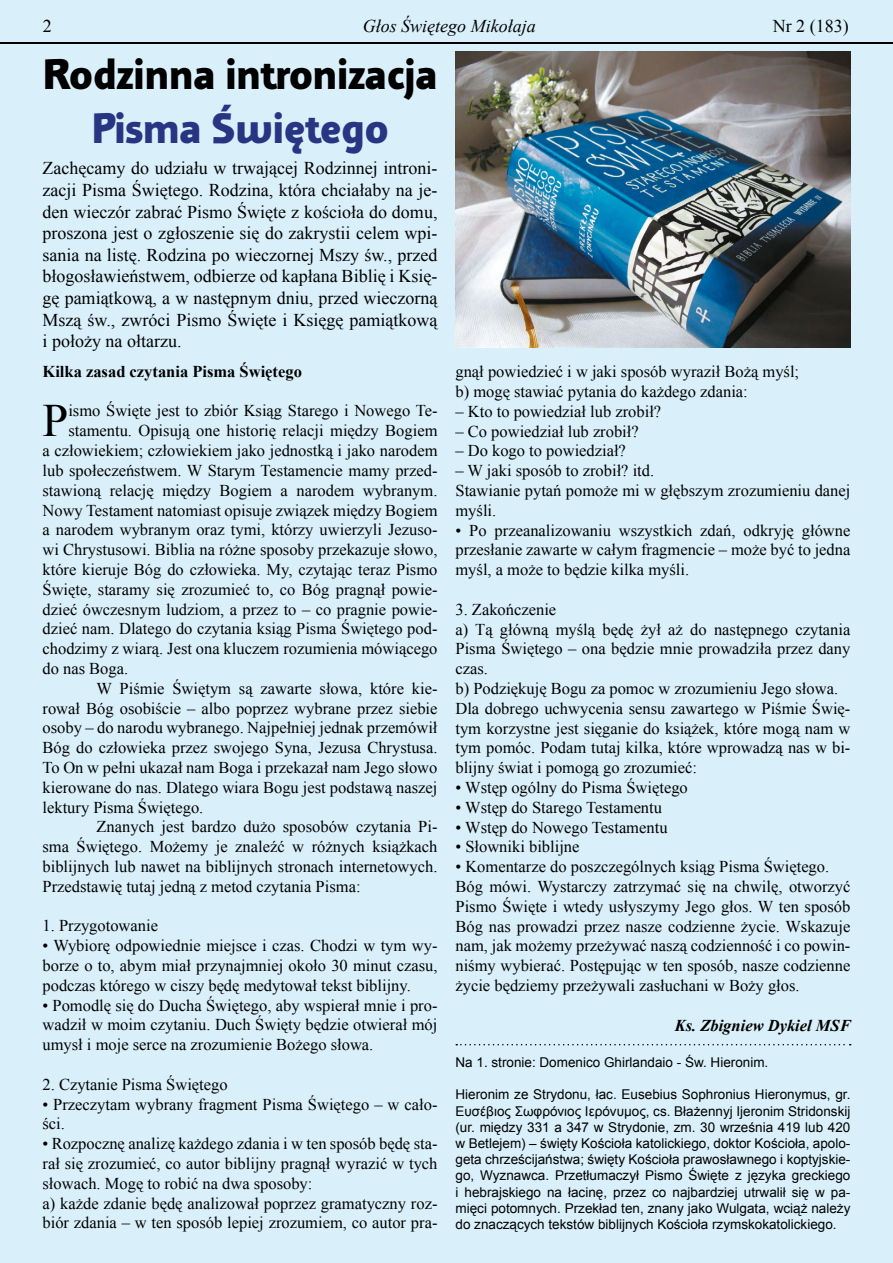
<style>
.page{position:relative;width:893px;height:1263px;background:#d9f0fa}
.page>*{position:absolute;margin:0;border:0;box-sizing:border-box;transform-origin:0 0}
.t1{font:46.35px "Times New Roman";color:#000}
.t2{font:700 45px "Apolonia Nova OT";color:#000}
.t3{font:700 45px "Apolonia Nova OT";color:#283583}
.t4{font:18px/21.6px "Times New Roman";color:#000;text-align:justify}
.t5{font:italic 18px "Times New Roman";color:#000}
.t6{font:16.5px/19.8px "Times New Roman";color:#000}
.t7{font:700 16.5px "Times New Roman";color:#000}
.t8{font:italic 700 16.5px "Times New Roman";color:#000}
.t9{font:13.5px/16.2px "Arial";color:#000;text-align:justify}
</style>
<div class="page">
<hr style="left:0;top:42px;width:893px;height:1px;background:#000">
<img style="left:455px;top:51px;width:395px;height:296px">
<svg style="left:456px;top:1044px;width:395px;height:1px"></svg>
<p class="t4" style="left:43px;top:15px;width:11px">2</p>
<p class="t5" style="left:363px;top:13px;width:174px">Głos Świętego Mikołaja</p>
<p class="t4" style="left:773px;top:15px;width:77px">Nr 2 (183)</p>
<h2 class="t2" style="left:43px;top:49px;width:396px">Rodzinna intronizacja</h2>
<h2 class="t3" style="left:91px;top:103px;width:299px">Pisma Świętego</h2>
<p class="t4" style="left:43px;top:157px;width:396px">Zachęcamy do udziału w trwającej Rodzinnej introni&shy;zacji Pisma Świętego. Rodzina, która chciałaby na je&shy;den wieczór zabrać Pismo Święte z kościoła do domu, proszona jest o zgłoszenie się do zakrystii celem wpi&shy;sania na listę. Rodzina po wieczornej Mszy św., przed błogosławieństwem, odbierze od kapłana Biblię i Księ&shy;gę pamiątkową, a w następnym dniu, przed wieczorną Mszą św., zwróci Pismo Święte i Księgę pamiątkową i położy na ołtarzu.</p>
<p class="t7" style="left:43px;top:360px;width:261px">Kilka zasad czytania Pisma Świętego</p>
<h1 class="t1" style="left:43px;top:390px;width:27px">P</h1>
<p class="t6" style="left:68px;top:401px;width:371px">ismo Święte jest to zbiór Ksiąg Starego i Nowego Te-</p>
<p class="t6" style="left:68px;top:421px;width:371px">stamentu. Opisują one historię relacji między Bogiem</p>
<p class="t6" style="left:43px;top:440px;width:396px">a człowiekiem; człowiekiem jako jednostką i jako narodem</p>
<p class="t6" style="left:43px;top:460px;width:396px">lub społeczeństwem. W Starym Testamencie mamy przed-</p>
<p class="t6" style="left:43px;top:480px;width:396px">stawioną relację między Bogiem a narodem wybranym.</p>
<p class="t6" style="left:43px;top:500px;width:396px">Nowy Testament natomiast opisuje związek między Bogiem</p>
<p class="t6" style="left:43px;top:520px;width:396px">a narodem wybranym oraz tymi, którzy uwierzyli Jezuso-</p>
<p class="t6" style="left:43px;top:539px;width:396px">wi Chrystusowi. Biblia na różne sposoby przekazuje słowo,</p>
<p class="t6" style="left:43px;top:559px;width:396px">które kieruje Bóg do człowieka. My, czytając teraz Pismo</p>
<p class="t6" style="left:43px;top:579px;width:396px">Święte, staramy się zrozumieć to, co Bóg pragnął powie-</p>
<p class="t6" style="left:43px;top:599px;width:396px">dzieć ówczesnym ludziom, a przez to – co pragnie powie-</p>
<p class="t6" style="left:43px;top:619px;width:396px">dzieć nam. Dlatego do czytania ksiąg Pisma Świętego pod-</p>
<p class="t6" style="left:43px;top:638px;width:396px">chodzimy z wiarą. Jest ona kluczem rozumienia mówiącego</p>
<p class="t6" style="left:43px;top:658px;width:87px">do nas Boga.</p>
<p class="t6" style="left:97px;top:678px;width:342px">W Piśmie Świętym są zawarte słowa, które kie-</p>
<p class="t6" style="left:43px;top:698px;width:396px">rował Bóg osobiście – albo poprzez wybrane przez siebie</p>
<p class="t6" style="left:43px;top:718px;width:396px">osoby – do narodu wybranego. Najpełniej jednak przemówił</p>
<p class="t6" style="left:43px;top:737px;width:396px">Bóg do człowieka przez swojego Syna, Jezusa Chrystusa.</p>
<p class="t6" style="left:43px;top:757px;width:396px">To On w pełni ukazał nam Boga i przekazał nam Jego słowo</p>
<p class="t6" style="left:43px;top:777px;width:396px">kierowane do nas. Dlatego wiara Bogu jest podstawą naszej</p>
<p class="t6" style="left:43px;top:797px;width:162px">lektury Pisma Świętego.</p>
<p class="t6" style="left:97px;top:817px;width:342px">Znanych jest bardzo dużo sposobów czytania Pi-</p>
<p class="t6" style="left:43px;top:836px;width:396px">sma Świętego. Możemy je znaleźć w różnych książkach</p>
<p class="t6" style="left:43px;top:856px;width:396px">biblijnych lub nawet na biblijnych stronach internetowych.</p>
<p class="t6" style="left:43px;top:876px;width:320px">Przedstawię tutaj jedną z metod czytania Pisma:</p>
<p class="t6" style="left:43px;top:916px;width:117px">1. Przygotowanie</p>
<p class="t6" style="left:43px;top:935px;width:396px;text-align:justify">• Wybiorę odpowiednie miejsce i czas. Chodzi w tym wy&shy;borze o to, abym miał przynajmniej około 30 minut czasu, podczas którego w ciszy będę medytował tekst biblijny.</p>
<p class="t6" style="left:43px;top:995px;width:396px;text-align:justify">• Pomodlę się do Ducha Świętego, aby wspierał mnie i pro&shy;wadził w moim czytaniu. Duch Święty będzie otwierał mój umysł i moje serce na zrozumienie Bożego słowa.</p>
<p class="t6" style="left:43px;top:1074px;width:187px">2. Czytanie Pisma Świętego</p>
<p class="t6" style="left:43px;top:1094px;width:396px">• Przeczytam wybrany fragment Pisma Świętego – w cało&shy;ści.</p>
<p class="t6" style="left:43px;top:1133px;width:396px">• Rozpocznę analizę każdego zdania i w ten sposób będę sta&shy;rał się zrozumieć, co autor biblijny pragnął wyrazić w tych słowach. Mogę to robić na dwa sposoby:<br>a) każde zdanie będę analizował poprzez gramatyczny roz&shy;biór zdania – w ten sposób lepiej zrozumiem, co autor pra-</p>
<p class="t6" style="left:455px;top:361px;width:345px">gnął powiedzieć i w jaki sposób wyraził Bożą myśl; b) mogę stawiać pytania do każdego zdania:</p>
<p class="t6" style="left:455px;top:401px;width:207px">– Kto to powiedział lub zrobił?</p>
<p class="t6" style="left:455px;top:421px;width:185px">– Co powiedział lub zrobił?</p>
<p class="t6" style="left:455px;top:441px;width:172px">– Do kogo to powiedział?</p>
<p class="t6" style="left:455px;top:460px;width:396px">– W jaki sposób to zrobił? itd.<br>Stawianie pytań pomoże mi w głębszym zrozumieniu danej myśli.</p>
<p class="t6" style="left:455px;top:520px;width:396px;text-align:justify">• Po przeanalizowaniu wszystkich zdań, odkryję główne przesłanie zawarte w całym fragmencie – może być to jedna myśl, a może to będzie kilka myśli.</p>
<p class="t6" style="left:455px;top:599px;width:396px">3. Zakończenie<br>a) Tą główną myślą będę żył aż do następnego czytania Pisma Świętego – ona będzie mnie prowadziła przez dany czas.<br>b) Podziękuję Bogu za pomoc w zrozumieniu Jego słowa.<br>Dla dobrego uchwycenia sensu zawartego w Piśmie Świę&shy;tym korzystne jest sięganie do książek, które mogą nam w tym pomóc. Podam tutaj kilka, które wprowadzą nas w bi&shy;blijny świat i pomogą go zrozumieć:</p>
<p class="t6" style="left:455px;top:777px;width:234px">• Wstęp ogólny do Pisma Świętego</p>
<p class="t6" style="left:455px;top:797px;width:208px">• Wstęp do Starego Testamentu</p>
<p class="t6" style="left:455px;top:817px;width:214px">• Wstęp do Nowego Testamentu</p>
<p class="t6" style="left:455px;top:837px;width:126px">• Słowniki biblijne</p>
<p class="t6" style="left:455px;top:856px;width:396px">• Komentarze do poszczególnych ksiąg Pisma Świętego.<br>Bóg mówi. Wystarczy zatrzymać się na chwilę, otworzyć Pismo Święte i wtedy usłyszymy Jego głos. W ten sposób Bóg nas prowadzi przez nasze codzienne życie. Wskazuje nam, jak możemy przeżywać naszą codzienność i co powin&shy;niśmy wybierać. Postępując w ten sposób, nasze codzienne życie będziemy przeżywali zasłuchani w Boży głos.</p>
<p class="t8" style="left:675px;top:1013px;width:178px">Ks. Zbigniew Dykiel MSF</p>
<p class="t9" style="left:455px;top:1054px;width:314px">Na 1. stronie: Domenico Ghirlandaio - Św. Hieronim.</p>
<p class="t9" style="left:455px;top:1087px;width:396px">Hieronim ze Strydonu, łac. Eusebius Sophronius Hieronymus, gr.<br>Ευσέβιος Σωφρόνιος Ιερόνυμος, cs. Błażennyj Ijeronim Stridonskij (ur. między 331 a 347 w Strydonie, zm. 30 września 419 lub 420 w Betlejem) – święty Kościoła katolickiego, doktor Kościoła, apolo&shy;geta chrześcijaństwa; święty Kościoła prawosławnego i koptyjskie&shy;go, Wyznawca. Przetłumaczył Pismo Święte z języka greckiego i hebrajskiego na łacinę, przez co najbardziej utrwalił się w pa&shy;mięci potomnych. Przekład ten, znany jako Wulgata, wciąż należy do znaczących tekstów biblijnych Kościoła rzymskokatolickiego.</p>
</div>
